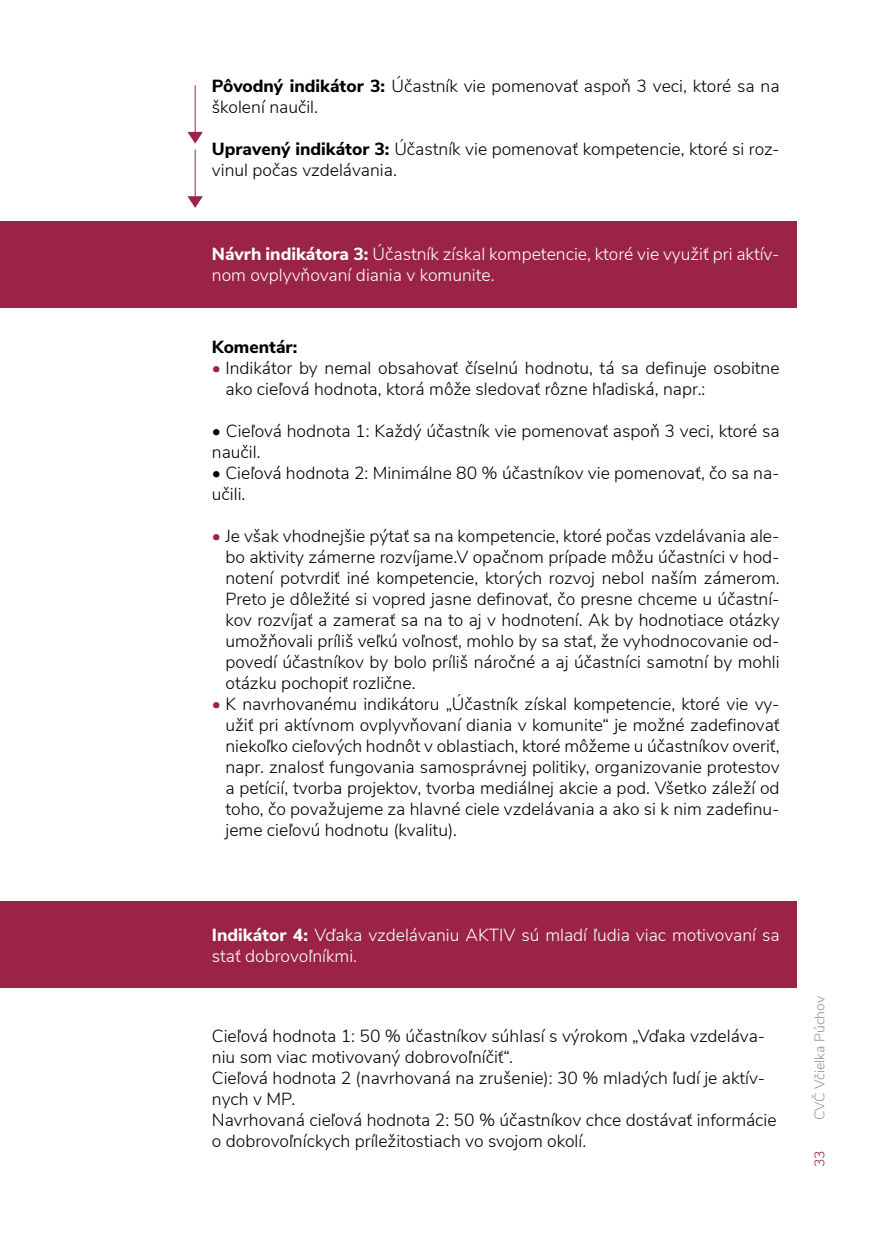
<style>
.page{position:relative;width:874px;height:1241px;background:#fff}
.page>*{position:absolute;margin:0;border:0;box-sizing:border-box;transform-origin:0 0}
.t1{font:300 17.5px/21px "Nunito Sans";color:#000}
.t2{font:300 17.5px/21px "Nunito Sans";color:#fff}
.t3{font:800 17.5px "Nunito Sans";color:#000}
.t4{font:300 14px "Nunito Sans";color:#939598}
.t5{font:300 14px "Nunito Sans";color:#9a2346}
.s1{font-weight:800}
.s2{color:#9a2346}
</style>
<div class="page">
<div style="left:0;top:221px;width:796px;height:87px;background:#9a2346"></div>
<div style="left:0;top:901px;width:796px;height:86px;background:#9a2346"></div>
<hr style="left:195px;top:85px;width:1px;height:53px;background:#9a2346">
<hr style="left:195px;top:150px;width:1px;height:53px;background:#9a2346">
<svg style="left:187px;top:132px;width:16px;height:12px"></svg>
<svg style="left:187px;top:196px;width:16px;height:12px"></svg>
<p class="t1" style="left:212px;top:74px;width:569px"><span class="s1">Pôvodný indikátor 3:</span> Účastník vie pomenovať aspoň 3 veci, ktoré sa na školení naučil.</p>
<p class="t1" style="left:212px;top:137px;width:569px"><span class="s1">Upravený indikátor 3:</span> Účastník vie pomenovať kompetencie, ktoré si roz&shy;vinul počas vzdelávania.</p>
<p class="t2" style="left:212px;top:242px;width:569px"><span class="s1">Návrh indikátora 3:</span> Účastník získal kompetencie, ktoré vie využiť pri aktív&shy;nom ovplyvňovaní diania v komunite.</p>
<p class="t3" style="left:212px;top:334px;width:87px">Komentár:</p>
<p class="t1" style="left:225px;top:356px;width:555px;text-indent:-14px"><span class="s2">•</span> Indikátor by nemal obsahovať číselnú hodnotu, tá sa definuje osobitne ako cieľová hodnota, ktorá môže sledovať rôzne hľadiská, napr.:</p>
<p class="t1" style="left:212px;top:419px;width:569px">• Cieľová hodnota 1: Každý účastník vie pomenovať aspoň 3 veci, ktoré sa naučil.</p>
<p class="t1" style="left:212px;top:461px;width:569px">• Cieľová hodnota 2: Minimálne 80 % účastníkov vie pomenovať, čo sa na&shy;učili.</p>
<p class="t1" style="left:225px;top:524px;width:555px;text-align:justify;text-indent:-14px"><span class="s2">•</span> Je však vhodnejšie pýtať sa na kompetencie, ktoré počas vzdelávania ale&shy;bo aktivity zámerne rozvíjame.V opačnom prípade môžu účastníci v hod&shy;notení potvrdiť iné kompetencie, ktorých rozvoj nebol naším zámerom.<br>Preto je dôležité si vopred jasne definovať, čo presne chceme u účastní&shy;kov rozvíjať a zamerať sa na to aj v hodnotení. Ak by hodnotiace otázky umožňovali príliš veľkú voľnosť, mohlo by sa stať, že vyhodnocovanie od&shy;povedí účastníkov by bolo príliš náročné a aj účastníci samotní by mohli otázku pochopiť rozlične.</p>
<p class="t1" style="left:225px;top:692px;width:555px;text-align:justify;text-indent:-14px"><span class="s2">•</span> K navrhovanému indikátoru „Účastník získal kompetencie, ktoré vie vy&shy;užiť pri aktívnom ovplyvňovaní diania v komunite“ je možné zadefinovať niekoľko cieľových hodnôt v oblastiach, ktoré môžeme u účastníkov overiť, napr. znalosť fungovania samosprávnej politiky, organizovanie protestov a petícií, tvorba projektov, tvorba mediálnej akcie a pod. Všetko záleží od toho, čo považujeme za hlavné ciele vzdelávania a ako si k nim zadefinu&shy;jeme cieľovú hodnotu (kvalitu).</p>
<p class="t2" style="left:212px;top:923px;width:569px"><span class="s1">Indikátor 4:</span> Vďaka vzdelávaniu AKTIV sú mladí ľudia viac motivovaní sa stať dobrovoľníkmi.</p>
<p class="t1" style="left:212px;top:1024px;width:566px">Cieľová hodnota 1: 50 % účastníkov súhlasí s výrokom „Vďaka vzdeláva&shy;niu som viac motivovaný dobrovoľníčiť“.<br>Cieľová hodnota 2 (navrhovaná na zrušenie): 30 % mladých ľudí je aktív&shy;nych v MP.<br>Navrhovaná cieľová hodnota 2: 50 % účastníkov chce dostávať informácie o dobrovoľníckych príležitostiach vo svojom okolí.</p>
<p class="t4" style="left:808px;top:1119px;width:125px;rotate:-90deg">CVČ Včielka Púchov</p>
<p class="t5" style="left:808px;top:1167px;width:18px;rotate:-90deg">33</p>
</div>
